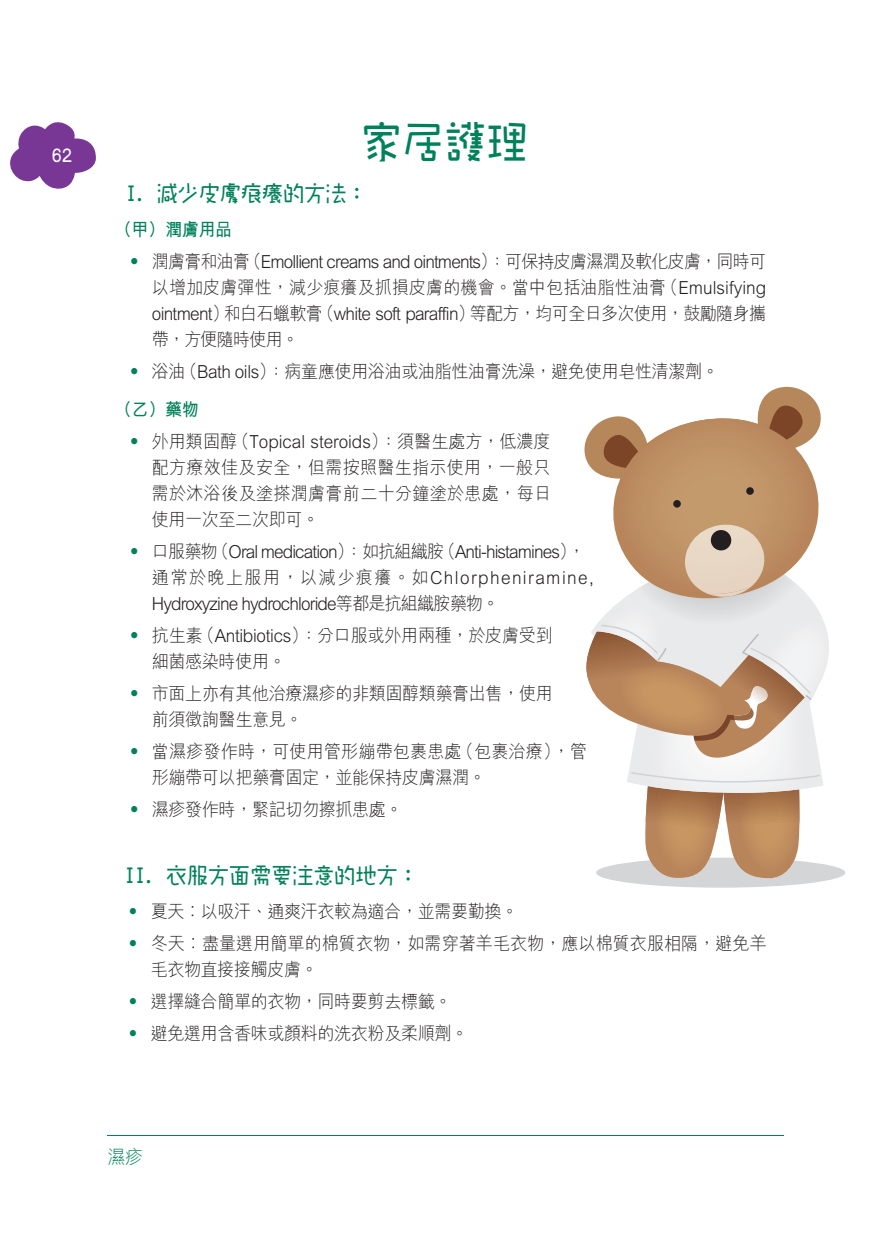
<style>
.page{position:relative;width:888px;height:1236px;background:#fff}
.page>*{position:absolute;margin:0;border:0;box-sizing:border-box;transform-origin:0 0}
.t1{font:44px "DF Pi Pi W5 WIN BF";color:#00815b;scale:.95 1}
.t2{font:22.4px "DF Pi Pi W5 WIN BF";letter-spacing:-.025em;color:#00815b;scale:.96 1}
.t3{font:600 19px "M Yuen HK";color:#fff;scale:.95 1}
.t4{font:300 19px "M Hei HK";color:#00815b;scale:.95 1}
.t5{font:300 18px/26px "M Hei HK";letter-spacing:-.025em;color:#231f20;text-align:justify;scale:.95 1}
.t6{font:300 18px/26px "M Hei HK";letter-spacing:-.05em;color:#231f20;scale:.95 1}
.t7{font:300 18px/26px "M Hei HK";letter-spacing:.005em;color:#231f20;scale:.95 1}
.t8{font:300 18px/26px "M Hei HK";color:#231f20;scale:.95 1}
.t9{font:700 18px "M Hei HK";letter-spacing:-.025em;color:#00815b;scale:.95 1}
.s1{color:#00815b}
</style>
<div class="page">
<hr style="left:107px;top:1135px;width:676px;height:1px;background:#00815b">
<svg style="left:759px;top:386px;width:60px;height:21px"></svg>
<svg style="left:584px;top:425px;width:12px;height:47px"></svg>
<svg style="left:596px;top:407px;width:225px;height:163px;fill:#be9164"></svg>
<img style="left:682px;top:418px;width:40px;height:7px">
<svg style="left:586px;top:570px;width:259px;height:318px"></svg>
<img style="left:681px;top:525px;width:84px;height:69px">
<svg style="left:709px;top:529px;width:22px;height:22px"></svg>
<svg style="left:672px;top:500px;width:9px;height:8px"></svg>
<svg style="left:745px;top:487px;width:8px;height:8px"></svg>
<svg style="left:10px;top:122px;width:86px;height:67px"></svg>
<p class="t3" style="left:52px;top:142px;width:23px">62</p>
<h1 class="t1" style="left:361px;top:120px;width:177px">家居護理</h1>
<h2 class="t2" style="left:126px;top:182px;width:254px">I. 減少皮膚痕癢的方法：</h2>
<h3 class="t9" style="left:115px;top:216px;width:125px">（甲）潤膚用品</h3>
<p class="t5" style="left:152px;top:248px;width:648px;text-indent:-26px"><span class="s1">‧</span> 潤膚膏和油膏（Emollient creams and ointments）：可保持皮膚濕潤及軟化皮膚，同時可以增加皮膚彈性，減少痕癢及抓損皮膚的機會。當中包括油脂性油膏（Emulsifying ointment）和白石蠟軟膏（white soft paraffin）等配方，均可全日多次使用，鼓勵隨身攜帶，方便隨時使用。</p>
<p class="t5" style="left:126px;top:358px;width:625px"><span class="s1">‧</span> 浴油（Bath oils）：病童應使用浴油或油脂性油膏洗澡，避免使用皂性清潔劑。</p>
<h3 class="t9" style="left:115px;top:396px;width:90px">（乙）藥物</h3>
<p class="t5" style="left:152px;top:428px;width:421px;text-indent:-26px"><span class="s1">‧</span> 外用類固醇（Topical steroids）：須醫生處方，低濃度配方療效佳及安全，但需按照醫生指示使用，一般只需於沐浴後及塗搽潤膚膏前二十分鐘塗於患處，每日使用一次至二次即可。</p>
<p class="t6" style="left:152px;top:538px;width:466px;text-indent:-26px"><span class="s1">‧</span> 口服藥物（Oral medication）：如抗組織胺（Anti-histamines），通常於晚上服用，以減少痕癢。如Chlorpheniramine,<br>Hydroxyzine hydrochloride等都是抗組織胺藥物。</p>
<p class="t5" style="left:152px;top:622px;width:423px;text-indent:-26px"><span class="s1">‧</span> 抗生素（Antibiotics）：分口服或外用兩種，於皮膚受到細菌感染時使用。</p>
<p class="t5" style="left:152px;top:680px;width:423px;text-indent:-26px"><span class="s1">‧</span> 市面上亦有其他治療濕疹的非類固醇類藥膏出售，使用前須徵詢醫生意見。</p>
<p class="t7" style="left:152px;top:738px;width:459px;text-indent:-26px"><span class="s1">‧</span> 當濕疹發作時，可使用管形繃帶包裹患處（包裹治療），管形繃帶可以把藥膏固定，並能保持皮膚濕潤。</p>
<p class="t5" style="left:126px;top:796px;width:293px"><span class="s1">‧</span> 濕疹發作時，緊記切勿擦抓患處。</p>
<h2 class="t2" style="left:125px;top:864px;width:308px">II. 衣服方面需要注意的地方：</h2>
<p class="t5" style="left:125px;top:898px;width:416px"><span class="s1">‧</span> 夏天︰以吸汗、通爽汗衣較為適合，並需要勤換。</p>
<p class="t8" style="left:151px;top:930px;width:650px;text-indent:-26px"><span class="s1">‧</span> 冬天︰盡量選用簡單的棉質衣物，如需穿著羊毛衣物，應以棉質衣服相隔，避免羊毛衣物直接接觸皮膚。</p>
<p class="t5" style="left:125px;top:988px;width:345px"><span class="s1">‧</span> 選擇縫合簡單的衣物，同時要剪去標籤。</p>
<p class="t5" style="left:125px;top:1020px;width:363px"><span class="s1">‧</span> 避免選用含香味或顏料的洗衣粉及柔順劑。</p>
<p class="t4" style="left:107px;top:1143px;width:39px">濕疹</p>
</div>
